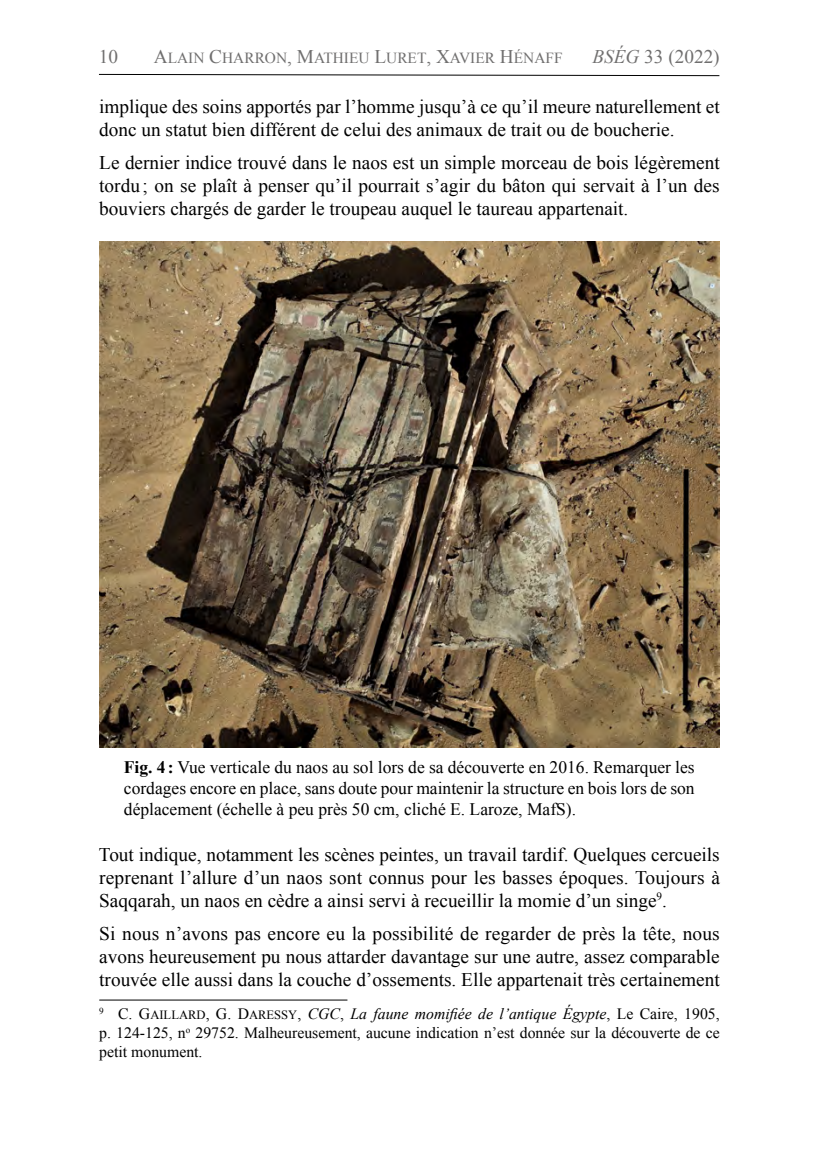
<style>
.page{position:relative;width:819px;height:1156px;background:#fff}
.page>*{position:absolute;margin:0;border:0;box-sizing:border-box;transform-origin:0 0}
.t1{font:19.25px/23.1px "Times New Roman";color:#000;text-align:justify}
.t2{font:19.25px "Times New Roman";color:#706f6f}
.t3{font:17.5px/21px "Times New Roman";color:#000;text-align:justify}
.t4{font:15.75px/18.9px "Times New Roman";color:#000;text-align:justify}
.t5{font:15.4px "Times New Roman PSMT SC800";color:#706f6f}
.s1{font-size:19.25px}
.s2{font-style:italic}
.s3{font-weight:700}
.s4{font-family:"Times New Roman PSMT SC800"}
.s5{font-family:"Times New Roman PSMT SC800";font-size:12.6px}
</style>
<div class="page">
<svg style="left:99px;top:74px;width:621px;height:3px"></svg>
<img style="left:99px;top:242px;width:620px;height:505px">
<hr style="left:99px;top:999px;width:248px;height:1px;background:#000">
<p class="t2" style="left:99px;top:44px;width:21px">10</p>
<p class="t5" style="left:154px;top:47px;width:410px"><span class="s1">A</span>LAIN <span class="s1">C</span>HARRON<span class="s1">, M</span>ATHIEU <span class="s1">L</span>URET<span class="s1">, X</span>AVIER <span class="s1">H</span>ÉNAFF</p>
<p class="t2" style="left:592px;top:44px;width:129px"><span class="s2">BSÉG</span> 33 (2022)</p>
<p class="t1" style="left:99px;top:94px;width:622px">implique des soins apportés par l’homme jusqu’à ce qu’il meure naturellement et donc un statut bien différent de celui des animaux de trait ou de boucherie.</p>
<p class="t1" style="left:99px;top:150px;width:622px">Le dernier indice trouvé dans le naos est un simple morceau de bois légèrement tordu ; on se plaît à penser qu’il pourrait s’agir du bâton qui servait à l’un des bouviers chargés de garder le troupeau auquel le taureau appartenait.</p>
<p class="t3" style="left:124px;top:756px;width:572px"><span class="s3">Fig. 4:</span> Vue verticale du naos au sol lors de sa découverte en 2016. Remarquer les cordages encore en place, sans doute pour maintenir la structure en bois lors de son déplacement (échelle à peu près 50 cm, cliché E. Laroze, MafS).</p>
<p class="t1" style="left:99px;top:842px;width:622px">Tout indique, notamment les scènes peintes, un travail tardif. Quelques cercueils reprenant l’allure d’un naos sont connus pour les basses époques. Toujours à Saqqarah, un naos en cèdre a ainsi servi à recueillir la momie d’un singe<sup>9</sup>.</p>
<p class="t1" style="left:99px;top:921px;width:622px">Si nous n’avons pas encore eu la possibilité de regarder de près la tête, nous avons heureusement pu nous attarder davantage sur une autre, assez comparable trouvée elle aussi dans la couche d’ossements. Elle appartenait très certainement</p>
<p class="t4" style="left:99px;top:1004px;width:622px"><sup>9</sup> C. <span class="s4">G</span><span class="s5">AILLARD</span>, G. <span class="s4">D</span><span class="s5">ARESSY</span>, <span class="s2">CGC</span>, <span class="s2">La faune momifiée de l’antique Égypte</span>, Le Caire, 1905, p. 124-125, n<sup>o</sup> 29752. Malheureusement, aucune indication n’est donnée sur la découverte de ce petit monument.</p>
</div>
